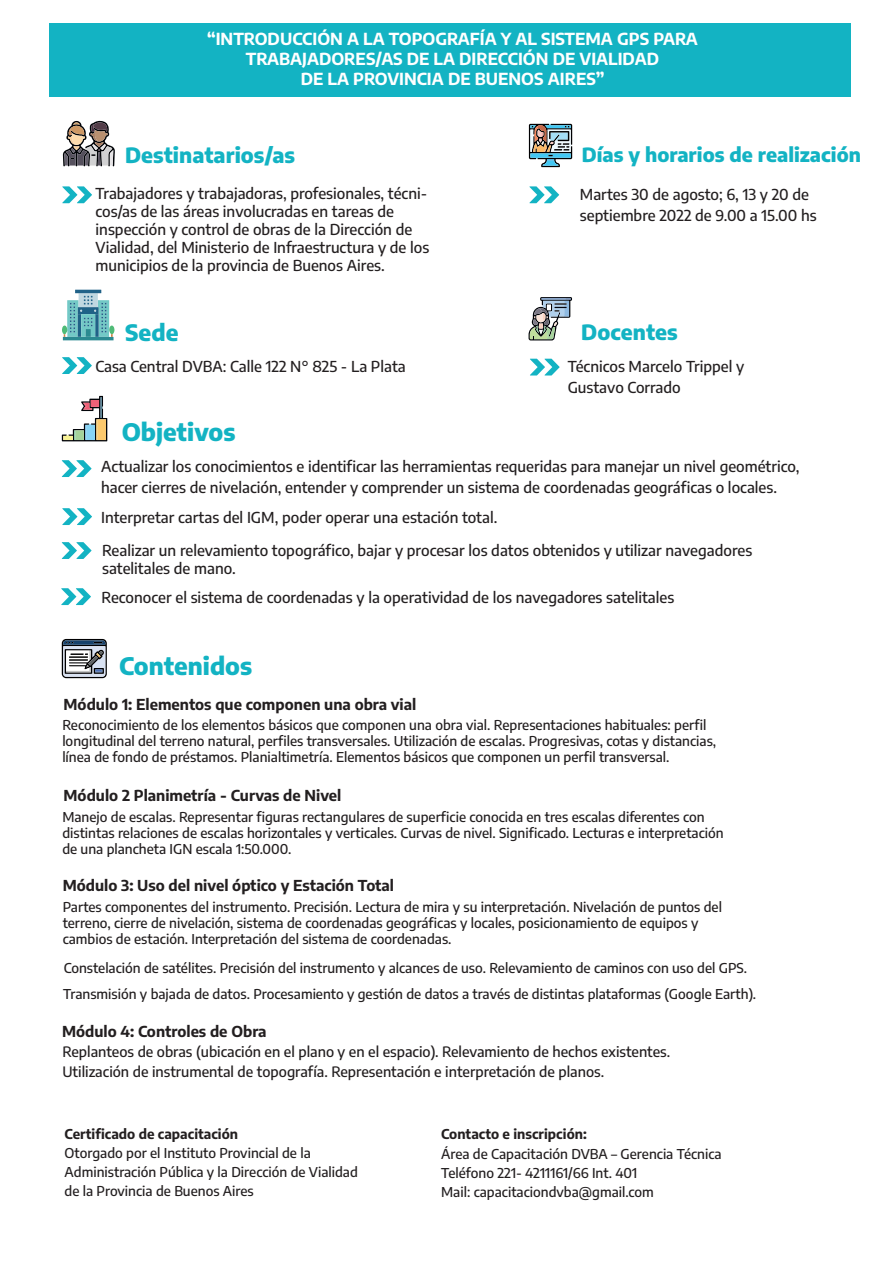
<style>
.page{position:relative;width:893px;height:1263px;background:#fff}
.page>*{position:absolute;margin:0;border:0;box-sizing:border-box;transform-origin:0 0}
.t1{font:800 24px "Encode Sans";color:#13b3c3}
.t2{font:800 22.5px "Encode Sans";color:#13b3c3}
.t3{font:800 21px "Encode Sans";color:#13b3c3}
.t4{font:800 19.5px "Encode Sans";color:#13b3c3}
.t5{font:700 16.5px/19.8px "Encode Sans";color:#fff;text-align:center}
.t6{font:500 15px/18px "Encode Sans";color:#231f20}
.t7{font:700 15px "Encode Sans";color:#231f20}
.t8{font:500 14.25px/20.1px "Encode Sans";color:#231f20}
.t9{font:500 13.5px/16.2px "Encode Sans";color:#231f20}
.t10{font:700 13.5px "Encode Sans";color:#231f20}
</style>
<div class="page">
<div style="left:49px;top:23px;width:801px;height:74px;background:#13b3c3"></div>
<svg style="left:63px;top:121px;width:52px;height:45px"></svg>
<svg style="left:62px;top:186px;width:30px;height:17px"></svg>
<svg style="left:529px;top:186px;width:30px;height:17px"></svg>
<svg style="left:62px;top:357px;width:30px;height:17px"></svg>
<svg style="left:62px;top:460px;width:30px;height:17px"></svg>
<svg style="left:528px;top:123px;width:45px;height:45px;background:#8c9da1"></svg>
<svg style="left:62px;top:396px;width:45px;height:45px"></svg>
<svg style="left:530px;top:359px;width:30px;height:16px"></svg>
<svg style="left:62px;top:508px;width:30px;height:17px"></svg>
<svg style="left:529px;top:297px;width:43px;height:43px"></svg>
<svg style="left:62px;top:542px;width:30px;height:17px"></svg>
<svg style="left:61px;top:588px;width:30px;height:17px"></svg>
<svg style="left:62px;top:639px;width:45px;height:39px"></svg>
<svg style="left:62px;top:290px;width:52px;height:50px"></svg>
<p class="t5" style="left:207px;top:29px;width:492px">“INTRODUCCIÓN A LA TOPOGRAFÍA Y AL SISTEMA GPS PARA<br>TRABAJADORES/AS DE LA DIRECCIÓN DE VIALIDAD<br>DE LA PROVINCIA DE BUENOS AIRES”</p>
<h3 class="t3" style="left:125px;top:141px;width:171px">Destinatarios/as</h3>
<p class="t6" style="left:96px;top:183px;width:335px">Trabajadores y trabajadoras, profesionales, técni&shy;cos/as de las áreas involucradas en tareas de inspección y control de obras de la Dirección de Vialidad, del Ministerio de Infraestructura y de los municipios de la provincia de Buenos Aires.</p>
<h2 class="t2" style="left:125px;top:317px;width:55px">Sede</h2>
<p class="t6" style="left:95px;top:357px;width:312px">Casa Central DVBA: Calle 122 N° 825 - La Plata</p>
<h3 class="t4" style="left:582px;top:141px;width:281px">Días y horarios de realización</h3>
<p class="t6" style="left:580px;top:183px;width:238px;line-height:21px">Martes 30 de agosto; 6, 13 y 20 de septiembre 2022 de 9.00 a 15.00 hs</p>
<h3 class="t3" style="left:581px;top:317px;width:98px">Docentes</h3>
<p class="t6" style="left:568px;top:355px;width:178px;line-height:21px">Técnicos Marcelo Trippel y<br>Gustavo Corrado</p>
<h1 class="t1" style="left:122px;top:416px;width:115px">Objetivos</h1>
<p class="t6" style="left:101px;top:455px;width:700px;line-height:21px">Actualizar los conocimientos e identificar las herramientas requeridas para manejar un nivel geométrico, hacer cierres de nivelación, entender y comprender un sistema de coordenadas geográficas o locales.</p>
<p class="t6" style="left:101px;top:501px;width:653px;line-height:32.4px">Interpretar cartas del IGM, poder operar una estación total.<br>Realizar un relevamiento topográfico, bajar y procesar los datos obtenidos y utilizar navegadores</p>
<p class="t6" style="left:102px;top:553px;width:574px;line-height:29.5px">satelitales de mano.<br>Reconocer el sistema de coordenadas y la operatividad de los navegadores satelitales</p>
<h1 class="t1" style="left:119px;top:649px;width:134px">Contenidos</h1>
<p class="t7" style="left:63px;top:694px;width:354px">Módulo 1: Elementos que componen una obra vial</p>
<p class="t9" style="left:62px;top:716px;width:655px">Reconocimiento de los elementos básicos que componen una obra vial. Representaciones habituales: perfil longitudinal del terreno natural, perfiles transversales. Utilización de escalas. Progresivas, cotas y distancias, línea de fondo de préstamos. Planialtimetría. Elementos básicos que componen un perfil transversal.</p>
<p class="t7" style="left:63px;top:785px;width:279px">Módulo 2 Planimetría - Curvas de Nivel</p>
<p class="t9" style="left:62px;top:808px;width:663px">Manejo de escalas. Representar figuras rectangulares de superficie conocida en tres escalas diferentes con distintas relaciones de escalas horizontales y verticales. Curvas de nivel. Significado. Lecturas e interpretación de una plancheta IGN escala 1:50.000.</p>
<p class="t7" style="left:63px;top:875px;width:333px">Módulo 3: Uso del nivel óptico y Estación Total</p>
<p class="t9" style="left:63px;top:898px;width:661px">Partes componentes del instrumento. Precisión. Lectura de mira y su interpretación. Nivelación de puntos del terreno, cierre de nivelación, sistema de coordenadas geográficas y locales, posicionamiento de equipos y cambios de estación. Interpretación del sistema de coordenadas.</p>
<p class="t9" style="left:63px;top:954px;width:694px;line-height:26.5px">Constelación de satélites. Precisión del instrumento y alcances de uso. Relevamiento de caminos con uso del GPS.<br>Transmisión y bajada de datos. Procesamiento y gestión de datos a través de distintas plataformas (Google Earth).</p>
<p class="t7" style="left:62px;top:1021px;width:206px">Módulo 4: Controles de Obra</p>
<p class="t8" style="left:62px;top:1041px;width:609px">Replanteos de obras (ubicación en el plano y en el espacio). Relevamiento de hechos existentes.<br>Utilización de instrumental de topografía. Representación e interpretación de planos.</p>
<p class="t10" style="left:65px;top:1124px;width:175px">Certificado de capacitación</p>
<p class="t9" style="left:65px;top:1143px;width:295px;line-height:19.2px">Otorgado por el Instituto Provincial de la<br>Administración Pública y la Dirección de Vialidad de la Provincia de Buenos Aires</p>
<p class="t10" style="left:441px;top:1125px;width:147px">Contacto e inscripción:</p>
<p class="t9" style="left:441px;top:1143px;width:282px;line-height:19.2px">Área de Capacitación DVBA – Gerencia Técnica<br>Teléfono 221- 4211161/66 Int. 401<br>Mail: capacitaciondvba@gmail.com</p>
</div>
